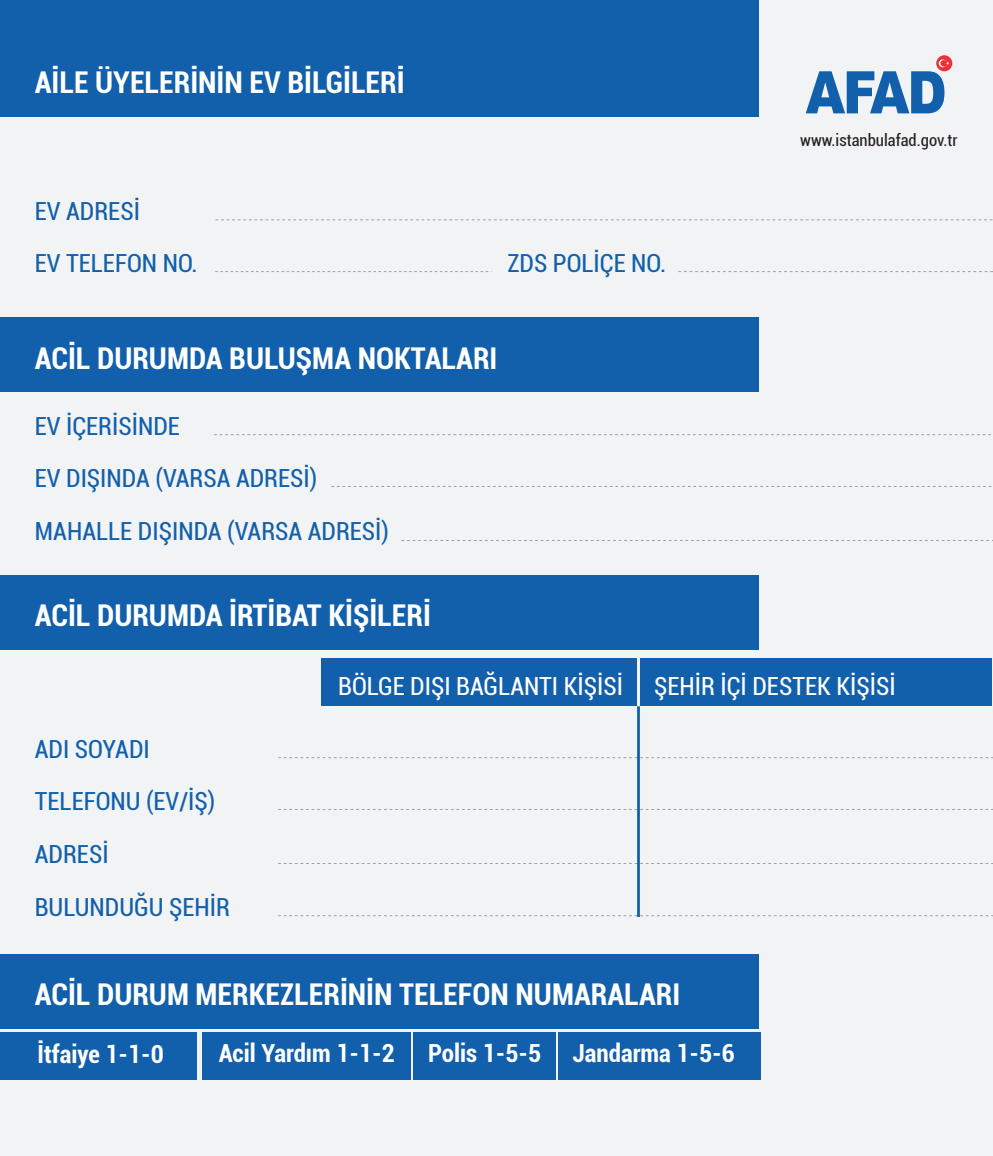
<style>
.page{position:relative;width:993px;height:1156px;background:#fff}
.page>*{position:absolute;margin:0;border:0;box-sizing:border-box;transform-origin:0 0}
.t1{font:700 condensed 30px "Roboto";color:#fff}
.t2{font:condensed 25px/52.8px "Roboto";color:#1260ac}
.t3{font:700 condensed 25px "Roboto";color:#fff}
.t4{font:condensed 25px "Roboto";color:#fff}
.t5{font:condensed 16.5px "Roboto";color:#231f20}
</style>
<div class="page">
<div style="left:0;top:0;width:992px;height:1155px;background:#f2f3f4"></div>
<div style="left:640px;top:658px;width:351px;height:47px;background:#1260ac"></div>
<div style="left:321px;top:658px;width:315px;height:47px;background:#1260ac"></div>
<div style="left:0;top:0;width:758px;height:116px;background:#1260ac"></div>
<div style="left:0;top:317px;width:758px;height:75px;background:#1260ac"></div>
<div style="left:0;top:575px;width:758px;height:75px;background:#1260ac"></div>
<svg style="left:215px;top:219px;width:777px;height:1px"></svg>
<svg style="left:215px;top:271px;width:274px;height:1px"></svg>
<svg style="left:214px;top:434px;width:777px;height:1px"></svg>
<svg style="left:331px;top:486px;width:661px;height:1px"></svg>
<svg style="left:401px;top:540px;width:591px;height:1px"></svg>
<svg style="left:278px;top:757px;width:714px;height:1px"></svg>
<svg style="left:278px;top:915px;width:714px;height:1px"></svg>
<svg style="left:678px;top:271px;width:314px;height:1px"></svg>
<hr style="left:637px;top:706px;width:2px;height:210px;background:#1260ac">
<div style="left:0;top:1032px;width:197px;height:47px;background:#1260ac"></div>
<div style="left:0;top:953px;width:758px;height:75px;background:#1260ac"></div>
<div style="left:202px;top:1032px;width:208px;height:47px;background:#1260ac"></div>
<div style="left:558px;top:1032px;width:202px;height:47px;background:#1260ac"></div>
<div style="left:413px;top:1032px;width:142px;height:47px;background:#1260ac"></div>
<svg style="left:805px;top:55px;width:147px;height:58px"></svg>
<p class="t1" style="left:35px;top:61px;width:371px">AİLE ÜYELERİNİN EV BİLGİLERİ</p>
<p class="t2" style="left:35px;top:183px;width:164px">EV ADRESİ<br>EV TELEFON NO.</p>
<p class="t2" style="left:507px;top:236px;width:160px">ZDS POLİÇE NO.</p>
<p class="t1" style="left:35px;top:337px;width:464px">ACİL DURUMDA BULUŞMA NOKTALARI</p>
<p class="t2" style="left:35px;top:398px;width:355px">EV İÇERİSİNDE<br>EV DIŞINDA (VARSA ADRESİ)<br>MAHALLE DIŞINDA (VARSA ADRESİ)</p>
<p class="t1" style="left:35px;top:594px;width:397px">ACİL DURUMDA İRTİBAT KİŞİLERİ</p>
<p class="t5" style="left:800px;top:133px;width:159px">www.istanbulafad.gov.tr</p>
<p class="t2" style="left:35px;top:724px;width:196px">ADI SOYADI<br>TELEFONU (EV/İŞ)<br>ADRESİ<br>BULUNDUĞU ŞEHİR</p>
<p class="t4" style="left:338px;top:668px;width:559px">BÖLGE DIŞI BAĞLANTI KİŞİSİ ŞEHİR İÇİ DESTEK KİŞİSİ</p>
<p class="t1" style="left:35px;top:973px;width:646px">ACİL DURUM MERKEZLERİNİN TELEFON NUMARALARI</p>
<p class="t3" style="left:38px;top:1036px;width:128px">İtfaiye 1-1-0</p>
<p class="t3" style="left:218px;top:1035px;width:177px">Acil Yardım 1-1-2</p>
<p class="t3" style="left:428px;top:1035px;width:114px">Polis 1-5-5</p>
<p class="t3" style="left:572px;top:1035px;width:163px">Jandarma 1-5-6</p>
</div>
